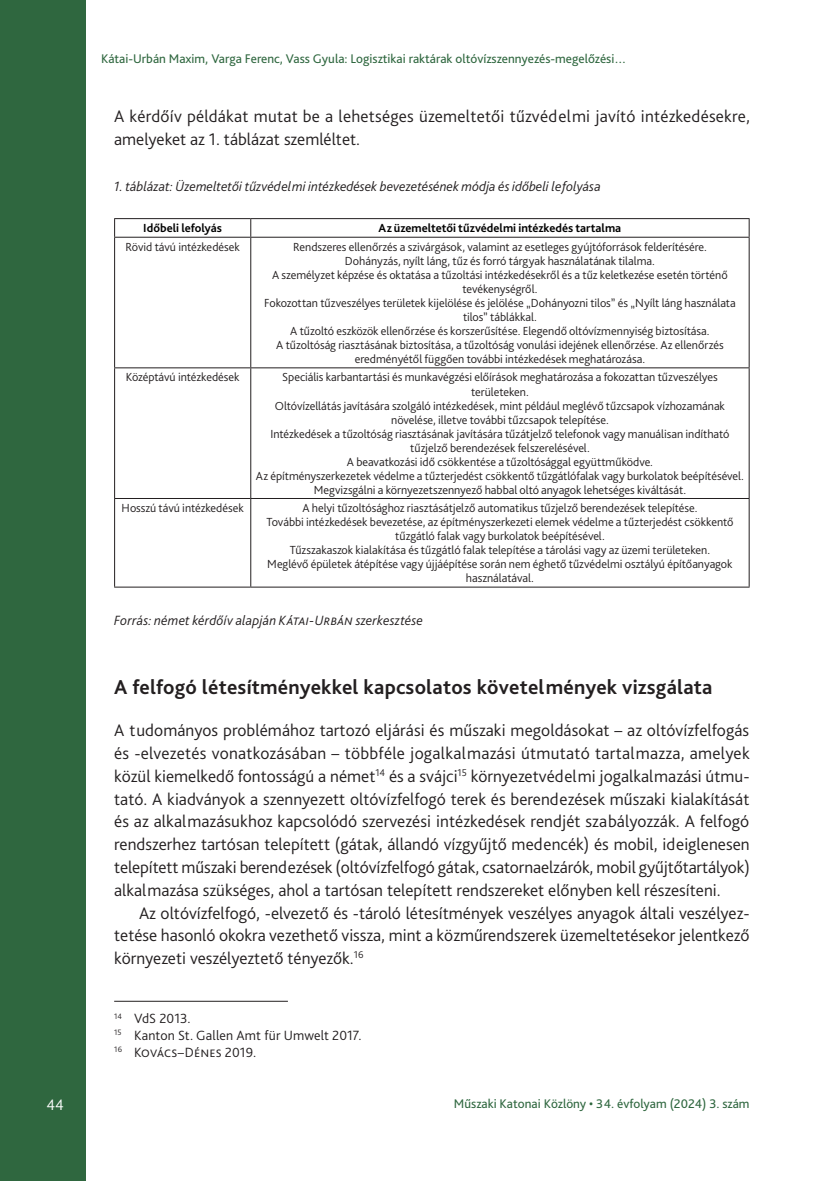
<style>
.page{position:relative;width:834px;height:1181px;background:#fff}
.page>*{position:absolute;margin:0;border:0;box-sizing:border-box;transform-origin:0 0}
.Címsor_1{font:700 21px "Bliss Pro";letter-spacing:.01em;color:#231f20}
.Szöveg_1st{font:300 17.5px/22.8px "Bliss Pro";color:#231f20}
.Szöveg{font:300 17.5px/22.8px "Bliss Pro";letter-spacing:.005em;color:#231f20;text-align:justify}
.t1{font:300 15.75px "Bliss Pro";color:#fff}
.táblázat{font:italic 300 14px "Bliss Pro";letter-spacing:.005em;color:#231f20}
.Lábjegyzet{font:300 14px "Bliss Pro";letter-spacing:.01em;color:#231f20}
.tábla_forrás{font:italic 300 14px "Bliss Pro";letter-spacing:.015em;color:#231f20}
.t2{font:13.12px "Bliss Pro";color:#2f673f}
._7_3__Tábla_tartalma_2{font:300 12.25px/14px "Bliss Pro";letter-spacing:-.005em;color:#231f20;text-align:center}
._7_1__Tábla_fejléce{font:700 12.25px "Bliss Pro";color:#000}
</style>
<div class="page">
<div style="left:0;top:0;width:85px;height:1181px;background:#2f673f"></div>
<hr style="left:114px;top:218px;width:137px;height:1px;background:#231f20">
<svg style="left:114px;top:219px;width:1px;height:18px"></svg>
<hr style="left:251px;top:218px;width:498px;height:1px;background:#231f20">
<svg style="left:250px;top:219px;width:1px;height:18px"></svg>
<svg style="left:748px;top:219px;width:1px;height:18px"></svg>
<hr style="left:114px;top:237px;width:137px;height:1px;background:#231f20">
<hr style="left:114px;top:238px;width:1px;height:129px;background:#231f20">
<hr style="left:251px;top:237px;width:498px;height:1px;background:#231f20">
<hr style="left:250px;top:238px;width:1px;height:129px;background:#231f20">
<hr style="left:748px;top:238px;width:1px;height:129px;background:#231f20">
<hr style="left:114px;top:367px;width:137px;height:1px;background:#231f20">
<hr style="left:114px;top:368px;width:1px;height:130px;background:#231f20">
<hr style="left:251px;top:367px;width:498px;height:1px;background:#231f20">
<hr style="left:250px;top:368px;width:1px;height:130px;background:#231f20">
<hr style="left:748px;top:368px;width:1px;height:130px;background:#231f20">
<hr style="left:114px;top:498px;width:137px;height:1px;background:#231f20">
<hr style="left:114px;top:499px;width:1px;height:87px;background:#231f20">
<hr style="left:251px;top:498px;width:498px;height:1px;background:#231f20">
<hr style="left:250px;top:499px;width:1px;height:87px;background:#231f20">
<hr style="left:748px;top:499px;width:1px;height:87px;background:#231f20">
<hr style="left:114px;top:586px;width:137px;height:1px;background:#231f20">
<hr style="left:251px;top:586px;width:498px;height:1px;background:#231f20">
<hr style="left:114px;top:1001px;width:174px;height:1px;background:#231f20">
<p class="t1" style="left:46px;top:1095px;width:19px">44</p>
<p class="t2" style="left:101px;top:50px;width:526px">Kátai-Urbán Maxim, Varga Ferenc, Vass Gyula: Logisztikai raktárak oltóvízszennyezés-megelőzési…</p>
<p class="Szöveg_1st" style="left:114px;top:104px;width:637px">A kérdőív példákat mutat be a lehetséges üzemeltetői tűzvédelmi javító intézkedésekre, amelyeket az -1. táblázat szemléltet.</p>
<p class="táblázat" style="left:114px;top:178px;width:488px">1. táblázat: Üzemeltetői tűzvédelmi intézkedések bevezetésének módja és időbeli lefolyása</p>
<p class="_7_1__Tábla_fejléce" style="left:143px;top:221px;width:80px">Időbeli lefolyás</p>
<p class="_7_1__Tábla_fejléce" style="left:378px;top:221px;width:244px">Az üzemeltetői tűzvédelmi intézkedés tartalma</p>
<p class="_7_3__Tábla_tartalma_2" style="left:125px;top:239px;width:116px">Rövid távú intézkedések</p>
<p class="_7_3__Tábla_tartalma_2" style="left:293px;top:239px;width:415px">Rendszeres ellenőrzés a szivárgások, valamint az esetleges gyújtóforrások felderítésére.</p>
<p class="_7_3__Tábla_tartalma_2" style="left:345px;top:253px;width:311px">Dohányzás, nyílt láng, tűz és forró tárgyak használatának tilalma.</p>
<p class="_7_3__Tábla_tartalma_2" style="left:272px;top:267px;width:457px">A személyzet képzése és oktatása a tűzoltási intézkedésekről és a tűz keletkezése esetén történő tevékenységről.</p>
<p class="_7_3__Tábla_tartalma_2" style="left:264px;top:295px;width:473px">Fokozottan tűzveszélyes területek kijelölése és jelölése „Dohányozni tilos” és „Nyílt láng használata tilos” táblákkal.</p>
<p class="_7_3__Tábla_tartalma_2" style="left:290px;top:323px;width:421px">A tűzoltó eszközök ellenőrzése és korszerűsítése. Elegendő oltóvízmennyiség biztosítása.</p>
<p class="_7_3__Tábla_tartalma_2" style="left:276px;top:337px;width:449px">A tűzoltóság riasztásának biztosítása, a tűzoltóság vonulási idejének ellenőrzése. Az ellenőrzés eredményétől függően további intézkedések meghatározása.</p>
<p class="_7_3__Tábla_tartalma_2" style="left:126px;top:370px;width:115px">Középtávú intézkedések</p>
<p class="_7_3__Tábla_tartalma_2" style="left:282px;top:370px;width:437px">Speciális karbantartási és munkavégzési előírások meghatározása a fokozattan tűzveszélyes területeken.</p>
<p class="_7_3__Tábla_tartalma_2" style="left:275px;top:398px;width:451px">Oltóvízellátás javítására szolgáló intézkedések, mint például meglévő tűzcsapok vízhozamának növelése, illetve további tűzcsapok telepítése.</p>
<p class="_7_3__Tábla_tartalma_2" style="left:270px;top:426px;width:460px">Intézkedések a tűzoltóság riasztásának javítására tűzátjelző telefonok vagy manuálisan indítható tűzjelző berendezések felszerelésével.</p>
<p class="_7_3__Tábla_tartalma_2" style="left:347px;top:454px;width:307px">A beavatkozási idő csökkentése a tűzoltósággal együttműködve.</p>
<p class="_7_3__Tábla_tartalma_2" style="left:256px;top:468px;width:489px">Az építményszerkezetek védelme a tűzterjedést csökkentő tűzgátlófalak vagy burkolatok beépítésével.</p>
<p class="_7_3__Tábla_tartalma_2" style="left:314px;top:482px;width:374px">Megvizsgálni a környezetszennyező habbal oltó anyagok lehetséges kiváltását.</p>
<p class="_7_3__Tábla_tartalma_2" style="left:122px;top:501px;width:124px">Hosszú távú intézkedések</p>
<p class="_7_3__Tábla_tartalma_2" style="left:302px;top:501px;width:396px">A helyi tűzoltósághoz riasztásátjelző automatikus tűzjelző berendezések telepítése.</p>
<p class="_7_3__Tábla_tartalma_2" style="left:266px;top:515px;width:468px">További intézkedések bevezetése, az építményszerkezeti elemek védelme a tűzterjedést csökkentő tűzgátló falak vagy burkolatok beépítésével.</p>
<p class="_7_3__Tábla_tartalma_2" style="left:289px;top:543px;width:422px">Tűzszakaszok kialakítása és tűzgátló falak telepítése a tárolási vagy az üzemi területeken.</p>
<p class="_7_3__Tábla_tartalma_2" style="left:267px;top:557px;width:467px">Meglévő épületek átépítése vagy újjáépítése során nem éghető tűzvédelmi osztályú építőanyagok használatával.</p>
<p class="tábla_forrás" style="left:114px;top:611px;width:310px">Forrás: német kérdőív alapján Kátai-Urbán szerkesztése</p>
<p class="Címsor_1" style="left:114px;top:674px;width:600px">A felfogó létesítményekkel kapcsolatos követelmények vizsgálata</p>
<p class="Szöveg_1st" style="left:114px;top:719px;width:637px;text-align:justify">A tudományos problémához tartozó eljárási és műszaki megoldásokat – az oltóvízfelfogás és -elvezetés vonatkozásában – többféle jogalkalmazási útmutató tartalmazza, amelyek közül kiemelkedő fontosságú a német<sup>14</sup> és a svájci<sup>15</sup> környezetvédelmi jogalkalmazási útmu&shy;tató. A kiadványok a szennyezett oltóvízfelfogó terek és berendezések műszaki kialakítását és az alkalmazásukhoz kapcsolódó szervezési intézkedések rendjét szabályozzák. A felfogó rendszerhez tartósan telepített (gátak, állandó vízgyűjtő medencék) és mobil, ideiglenesen telepített műszaki berendezések (oltóvízfelfogó gátak, csatornaelzárók, mobil gyűjtőtartályok) alkalmazása szükséges, ahol a tartósan telepített rendszereket előnyben kell részesíteni.</p>
<p class="Szöveg" style="left:114px;top:901px;width:636px;text-indent:25px">Az oltóvízfelfogó, -elvezető és -tároló létesítmények veszélyes anyagok általi veszélyez&shy;tetése hasonló okokra vezethető vissza, mint a közműrendszerek üzemeltetésekor jelentkező környezeti veszélyeztető tényezők.<sup>16</sup></p>
<p class="Lábjegyzet" style="left:114px;top:1010px;width:78px"><sup>14</sup> VdS 2013.</p>
<p class="Lábjegyzet" style="left:114px;top:1026px;width:249px"><sup>15</sup> Kanton St. Gallen Amt für Umwelt 2017.</p>
<p class="Lábjegyzet" style="left:114px;top:1043px;width:144px"><sup>16</sup> Kovács–Dénes 2019.</p>
<p class="t2" style="left:454px;top:1095px;width:297px">Műszaki Katonai Közlöny • 34. évfolyam (2024) 3. szám</p>
</div>
